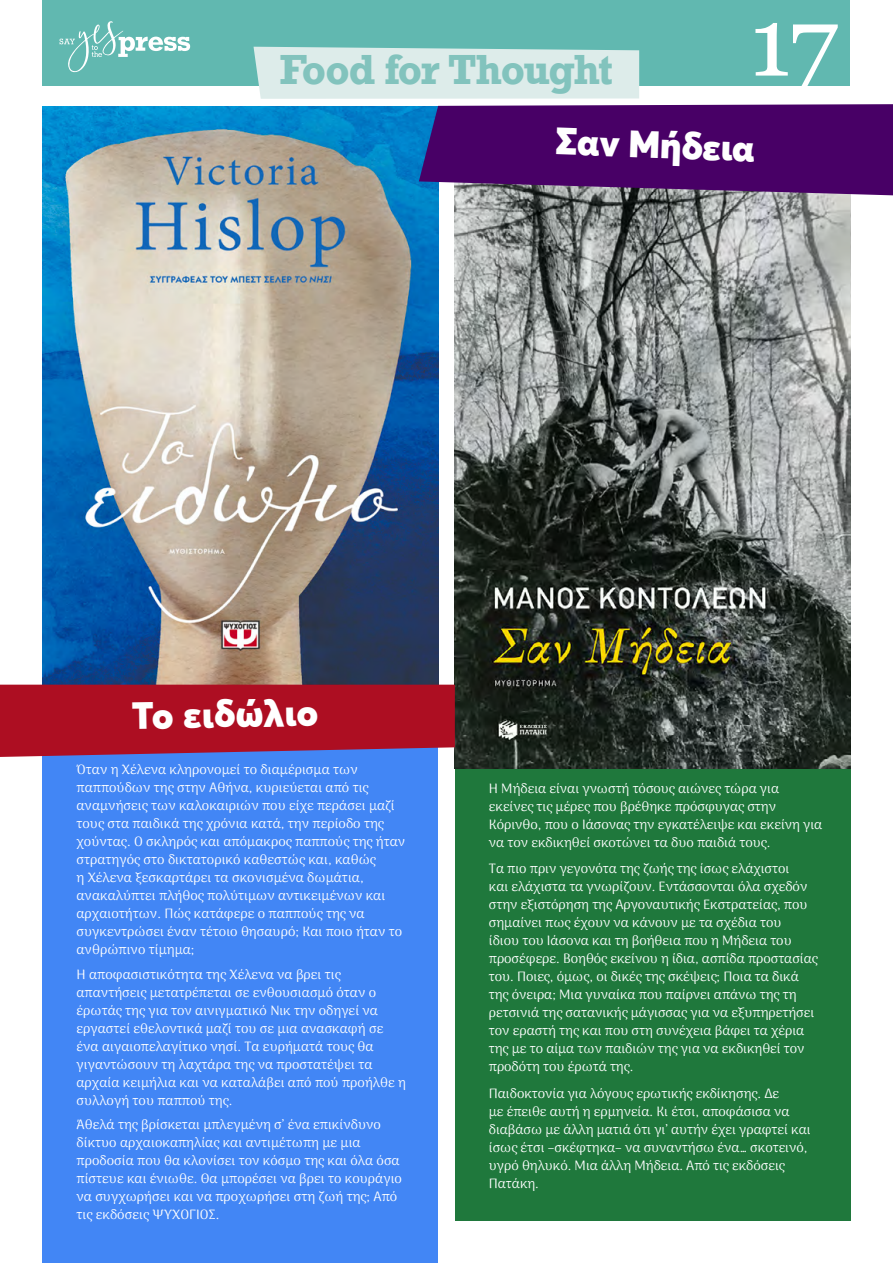
<style>
.page{position:relative;width:893px;height:1263px;background:#fff}
.page>*{position:absolute;margin:0;border:0;box-sizing:border-box;transform-origin:0 0}
.t1{font:97.5px "Georgia";color:#fff}
.t2{font:700 39.6px "Rockwell";letter-spacing:-.035em;color:#82c3bd}
.t3{font:900 37.5px "Averta";color:#fff}
.t4{font:100 13.5px/18px "Arima";letter-spacing:.005em;color:#fff}
</style>
<div class="page">
<div style="left:455px;top:106px;width:395px;height:1114px;background:#1f783c"></div>
<img style="left:455px;top:195px;width:395px;height:574px">
<div style="left:43px;top:106px;width:395px;height:1157px;background:#4286f5"></div>
<img style="left:43px;top:106px;width:395px;height:579px">
<div style="left:43px;top:0;width:807px;height:85px;background:#61b8b0"></div>
<svg style="left:60px;top:21px;width:130px;height:51px"></svg>
<svg style="left:0;top:685px;width:455px;height:72px;background:#a61630"></svg>
<svg style="left:254px;top:47px;width:639px;height:148px"></svg>
<h2 class="t2" style="left:280px;top:44px;width:335px">Food for Thought</h2>
<h1 class="t1" style="left:749px;top:-29px;width:90px">17</h1>
<h3 class="t3" style="left:556px;top:117px;width:201px;rotate:2deg">Σαν Μήδεια</h3>
<h3 class="t3" style="left:131px;top:691px;width:188px;rotate:-1deg">Το ειδώλιο</h3>
<p class="t4" style="left:77px;top:761px;width:330px">Όταν η Χέλενα κληρονομεί το διαμέρισμα των παππούδων της στην Αθήνα, κυριεύεται από τις αναμνήσεις των καλοκαιριών που είχε περάσει μαζί τους στα παιδικά της χρόνια κατά, την περίοδο της χούντας. Ο σκληρός και απόμακρος παππούς της ήταν στρατηγός στο δικτατορικό καθεστώς και, καθώς<br>η Χέλενα ξεσκαρτάρει τα σκονισμένα δωμάτια, ανακαλύπτει πλήθος πολύτιμων αντικειμένων και αρχαιοτήτων. Πώς κατάφερε ο παππούς της να συγκεντρώσει έναν τέτοιο θησαυρό; Και ποιο ήταν το ανθρώπινο τίμημα;</p>
<p class="t4" style="left:77px;top:965px;width:331px">Η αποφασιστικότητα της Χέλενα να βρει τις απαντήσεις μετατρέπεται σε ενθουσιασμό όταν ο έρωτάς της για τον αινιγματικό Νικ την οδηγεί να εργαστεί εθελοντικά μαζί του σε μια ανασκαφή σε ένα αιγαιοπελαγίτικο νησί. Τα ευρήματά τους θα γιγαντώσουν τη λαχτάρα της να προστατέψει τα αρχαία κειμήλια και να καταλάβει από πού προήλθε η συλλογή του παππού της.</p>
<p class="t4" style="left:77px;top:1115px;width:327px">Άθελά της βρίσκεται μπλεγμένη σ’ ένα επικίνδυνο δίκτυο αρχαιοκαπηλίας και αντιμέτωπη με μια προδοσία που θα κλονίσει τον κόσμο της και όλα όσα πίστευε και ένιωθε. Θα μπορέσει να βρει το κουράγιο να συγχωρήσει και να προχωρήσει στη ζωή της; Από τις εκδόσεις ΨΥΧΟΓΙΟΣ.</p>
<p class="t4" style="left:489px;top:779px;width:335px">Η Μήδεια είναι γνωστή τόσους αιώνες τώρα για εκείνες τις μέρες που βρέθηκε πρόσφυγας στην Κόρινθο, που ο Ιάσονας την εγκατέλειψε και εκείνη για να τον εκδικηθεί σκοτώνει τα δυο παιδιά τους.</p>
<p class="t4" style="left:489px;top:859px;width:330px">Τα πιο πριν γεγονότα της ζωής της ίσως ελάχιστοι<br>και ελάχιστα τα γνωρίζουν. Εντάσσονται όλα σχεδόν στην εξιστόρηση της Αργοναυτικής Εκστρατείας, που σημαίνει πως έχουν να κάνουν με τα σχέδια του<br>ίδιου του Ιάσονα και τη βοήθεια που η Μήδεια του προσέφερε. Βοηθός εκείνου η ίδια, ασπίδα προστασίας του. Ποιες, όμως, οι δικές της σκέψεις; Ποια τα δικά της όνειρα; Μια γυναίκα που παίρνει απάνω της τη ρετσινιά της σατανικής μάγισσας για να εξυπηρετήσει τον εραστή της και που στη συνέχεια βάφει τα χέρια της με το αίμα των παιδιών της για να εκδικηθεί τον προδότη του έρωτά της.</p>
<p class="t4" style="left:489px;top:1084px;width:323px">Παιδοκτονία για λόγους ερωτικής εκδίκησης. Δε<br>με έπειθε αυτή η ερμηνεία. Κι έτσι, αποφάσισα να διαβάσω με άλλη ματιά ότι γι’ αυτήν έχει γραφτεί και ίσως έτσι –σκέφτηκα– να συναντήσω ένα… σκοτεινό, υγρό θηλυκό. Μια άλλη Μήδεια. Από τις εκδόσεις Πατάκη.</p>
</div>
